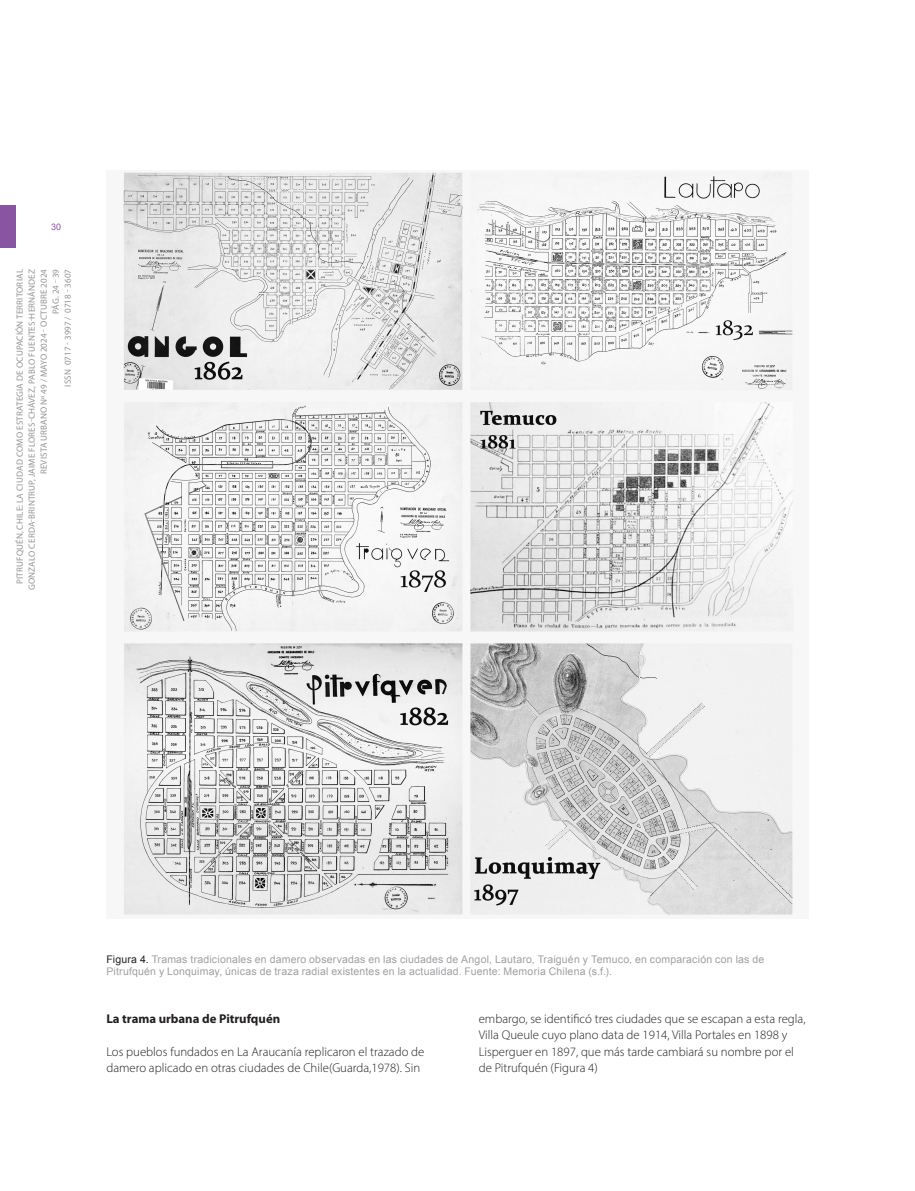
<style>
.page{position:relative;width:915px;height:1191px;background:#fff}
.page>*{position:absolute;margin:0;border:0;box-sizing:border-box;transform-origin:0 0}
._11_Cuerpo_Texto{font:300 12.75px/16.5px "Myriad Pro";color:#231f20}
._11_Cuerpo_Texto-2{font:700 12.75px "Myriad Pro";color:#231f20}
._13_Pie_Foto{font:10.5px/12.6px "Arial";letter-spacing:.02em;color:#9d9fa2}
.t1{font:9px/12px "Myriad Pro";letter-spacing:.02em;color:#939598;text-align:right}
.t2{font:9px "Arial";color:#8954a2}
.s1{color:#231f20}
</style>
<div class="page">
<div style="left:0;top:205px;width:16px;height:43px;background:#8954a2"></div>
<img style="left:123px;top:172px;width:670px;height:743px">
<p class="t2" style="left:51px;top:221px;width:12px">30</p>
<p class="t1" style="left:14px;top:590px;width:322px;rotate:-90deg">PITRUFQUÉN, CHILE: LA CIUDAD COMO ESTRATEGIA DE OCUPACIÓN TERRITORIAL GONZALO CERDA-BRINTRUP, JAIME FLORES-CHÁVEZ, PABLO FUENTES-HERNÁNDEZ REVISTA URBANO Nº 49 / MAYO 2024 - OCTUBRE 2024<br>PÁG. 24 - 39<br>ISSN 0717 - 3997 / 0718 - 3607</p>
<p class="_13_Pie_Foto" style="left:106px;top:952px;width:659px"><span class="s1">Figura 4.</span> Tramas tradicionales en damero observadas en las ciudades de Angol, Lautaro, Traiguén y Temuco, en comparación con las de<br>Pitrufquén y Lonquimay, únicas de traza radial existentes en la actualidad. Fuente: Memoria Chilena (s.f.).</p>
<p class="_11_Cuerpo_Texto-2" style="left:106px;top:1010px;width:175px">La trama urbana de Pitrufquén</p>
<p class="_11_Cuerpo_Texto" style="left:106px;top:1043px;width:319px">Los pueblos fundados en La Araucanía replicaron el trazado de damero aplicado en otras ciudades de Chile(Guarda,1978). Sin</p>
<p class="_11_Cuerpo_Texto" style="left:478px;top:1010px;width:328px">embargo, se identificó tres ciudades que se escapan a esta regla, Villa Queule cuyo plano data de 1914, Villa Portales en 1898 y Lisperguer en 1897, que más tarde cambiará su nombre por el de Pitrufquén (Figura 4)</p>
</div>
